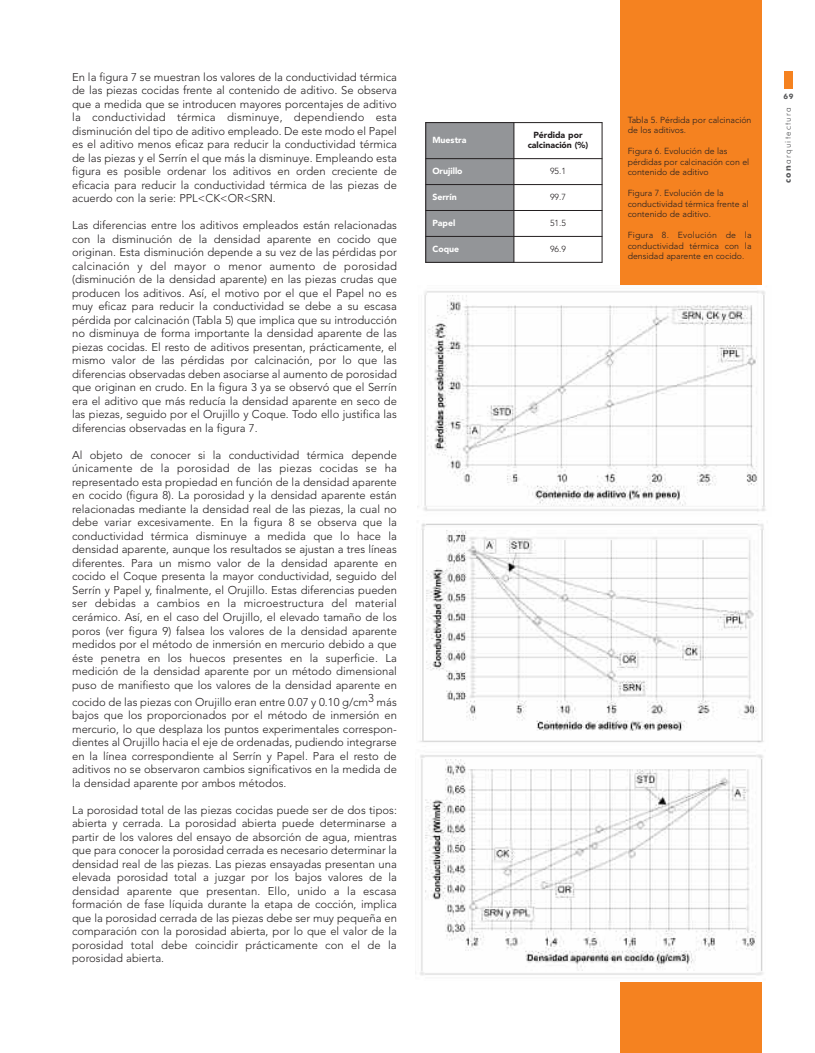
<style>
.page{position:relative;width:815px;height:1053px;background:#fff}
.page>*{position:absolute;margin:0;border:0;box-sizing:border-box;transform-origin:0 0}
.t1{font:300 11.25px/13.5px "Avenir";color:#231f20;text-align:justify}
.t2{font:300 8.75px/10.5px "Avenir";color:#231f20}
.t3{font:900 8.75px "Avenir";color:#fff}
.t4{font:900 8.75px/10.5px "Avenir";color:#231f20;text-align:center}
.t5{font:300 8.75px "Futura BT";letter-spacing:.14em;color:#57585a}
.t6{font:700 7.5px "Futura BT";color:#57585a}
.s1{font-weight:700}
</style>
<div class="page">
<div style="left:784px;top:71px;width:9px;height:18px;background:#f58220"></div>
<div style="left:620px;top:0;width:142px;height:1052px;background:#f58220"></div>
<div style="left:417px;top:285px;width:377px;height:238px;background:#fff"></div>
<img style="left:417px;top:290px;width:349px;height:222px">
<div style="left:425px;top:122px;width:89px;height:37px;background:#939598"></div>
<div style="left:425px;top:159px;width:89px;height:25px;background:#939598"></div>
<div style="left:425px;top:184px;width:89px;height:26px;background:#939598"></div>
<div style="left:425px;top:210px;width:89px;height:26px;background:#939598"></div>
<div style="left:425px;top:236px;width:89px;height:27px;background:#939598"></div>
<hr style="left:425px;top:122px;width:1px;height:141px;background:#231f20">
<hr style="left:514px;top:122px;width:1px;height:141px;background:#231f20">
<hr style="left:602px;top:122px;width:1px;height:141px;background:#231f20">
<hr style="left:425px;top:122px;width:177px;height:1px;background:#231f20">
<hr style="left:425px;top:158px;width:177px;height:1px;background:#231f20">
<hr style="left:425px;top:184px;width:177px;height:1px;background:#231f20">
<hr style="left:425px;top:210px;width:177px;height:1px;background:#231f20">
<hr style="left:425px;top:236px;width:177px;height:1px;background:#231f20">
<hr style="left:425px;top:262px;width:177px;height:1px;background:#231f20">
<img style="left:419px;top:520px;width:345px;height:229px">
<div style="left:416px;top:749px;width:379px;height:232px;background:#fff"></div>
<img style="left:420px;top:754px;width:343px;height:222px">
<p class="t1" style="left:72px;top:71px;width:326px">En la figura 7 se muestran los valores de la conductividad térmica de las piezas cocidas frente al contenido de aditivo. Se observa que a medida que se introducen mayores porcentajes de aditivo la conductividad térmica disminuye, dependiendo esta disminución del tipo de aditivo empleado. De este modo el Papel es el aditivo menos eficaz para reducir la conductividad térmica de las piezas y el Serrín el que más la disminuye. Empleando esta figura es posible ordenar los aditivos en orden creciente de eficacia para reducir la conductividad térmica de las piezas de acuerdo con la serie: PPL&lt;CK&lt;OR&lt;SRN.</p>
<p class="t1" style="left:72px;top:219px;width:326px">Las diferencias entre los aditivos empleados están relacionadas con la disminución de la densidad aparente en cocido que originan. Esta disminución depende a su vez de las pérdidas por calcinación y del mayor o menor aumento de porosidad (disminución de la densidad aparente) en las piezas crudas que producen los aditivos. Así, el motivo por el que el Papel no es muy eficaz para reducir la conductividad se debe a su escasa pérdida por calcinación (Tabla 5) que implica que su introducción no disminuya de forma importante la densidad aparente de las piezas cocidas. El resto de aditivos presentan, prácticamente, el mismo valor de las pérdidas por calcinación, por lo que las diferencias observadas deben asociarse al aumento de porosidad que originan en crudo. En la figura 3 ya se observó que el Serrín era el aditivo que más reducía la densidad aparente en seco de las piezas, seguido por el Orujillo y Coque. Todo ello justifica las diferencias observadas en la figura 7.</p>
<p class="t1" style="left:72px;top:449px;width:326px">Al objeto de conocer si la conductividad térmica depende únicamente de la porosidad de las piezas cocidas se ha representado esta propiedad en función de la densidad aparente en cocido (figura 8). La porosidad y la densidad aparente están relacionadas mediante la densidad real de las piezas, la cual no debe variar excesivamente. En la figura 8 se observa que la conductividad térmica disminuye a medida que lo hace la densidad aparente, aunque los resultados se ajustan a tres líneas diferentes. Para un mismo valor de la densidad aparente en cocido el Coque presenta la mayor conductividad, seguido del Serrín y Papel y, finalmente, el Orujillo. Estas diferencias pueden ser debidas a cambios en la microestructura del material cerámico. Así, en el caso del Orujillo, el elevado tamaño de los poros (ver figura 9) falsea los valores de la densidad aparente medidos por el método de inmersión en mercurio debido a que éste penetra en los huecos presentes en la superficie. La medición de la densidad aparente por un método dimensional puso de manifiesto que los valores de la densidad aparente en</p>
<p class="t1" style="left:72px;top:696px;width:326px">cocido de las piezas con Orujillo eran entre 0.07 y 0.10 g/cm3 más bajos que los proporcionados por el método de inmersión en mercurio, lo que desplaza los puntos experimentales correspon&shy;dientes al Orujillo hacia el eje de ordenadas, pudiendo integrarse en la línea correspondiente al Serrín y Papel. Para el resto de aditivos no se observaron cambios significativos en la medida de la densidad aparente por ambos métodos.</p>
<p class="t1" style="left:72px;top:804px;width:326px">La porosidad total de las piezas cocidas puede ser de dos tipos: abierta y cerrada. La porosidad abierta puede determinarse a partir de los valores del ensayo de absorción de agua, mientras que para conocer la porosidad cerrada es necesario determinar la densidad real de las piezas. Las piezas ensayadas presentan una elevada porosidad total a juzgar por los bajos valores de la densidad aparente que presentan. Ello, unido a la escasa formación de fase líquida durante la etapa de cocción, implica que la porosidad cerrada de las piezas debe ser muy pequeña en comparación con la porosidad abierta, por lo que el valor de la porosidad total debe coincidir prácticamente con el de la porosidad abierta.</p>
<p class="t3" style="left:432px;top:136px;width:36px">Muestra</p>
<p class="t4" style="left:528px;top:130px;width:62px">Pérdida por calcinación (%)</p>
<p class="t3" style="left:432px;top:167px;width:32px">Orujillo</p>
<p class="t2" style="left:550px;top:166px;width:17px">95.1</p>
<p class="t3" style="left:432px;top:193px;width:26px">Serrín</p>
<p class="t2" style="left:550px;top:192px;width:17px">99.7</p>
<p class="t3" style="left:432px;top:219px;width:25px">Papel</p>
<p class="t2" style="left:550px;top:218px;width:17px">51.5</p>
<p class="t3" style="left:432px;top:245px;width:28px">Coque</p>
<p class="t2" style="left:550px;top:244px;width:17px">96.9</p>
<p class="t2" style="left:628px;top:115px;width:125px">Tabla 5. Pérdida por calcinación de los aditivos.</p>
<p class="t2" style="left:628px;top:147px;width:123px">Figura 6. Evolución de las pérdidas por calcinación con el contenido de aditivo</p>
<p class="t2" style="left:628px;top:189px;width:123px">Figura 7. Evolución de la conductividad térmica frente al contenido de aditivo.</p>
<p class="t2" style="left:628px;top:231px;width:125px;text-align:justify">Figura 8. Evolución de la conductividad térmica con la densidad aparente en cocido.</p>
<p class="t6" style="left:784px;top:94px;width:11px">69</p>
<p class="t5" style="left:784px;top:183px;width:78px;rotate:-90deg"><span class="s1">con</span>arquitectura</p>
</div>
